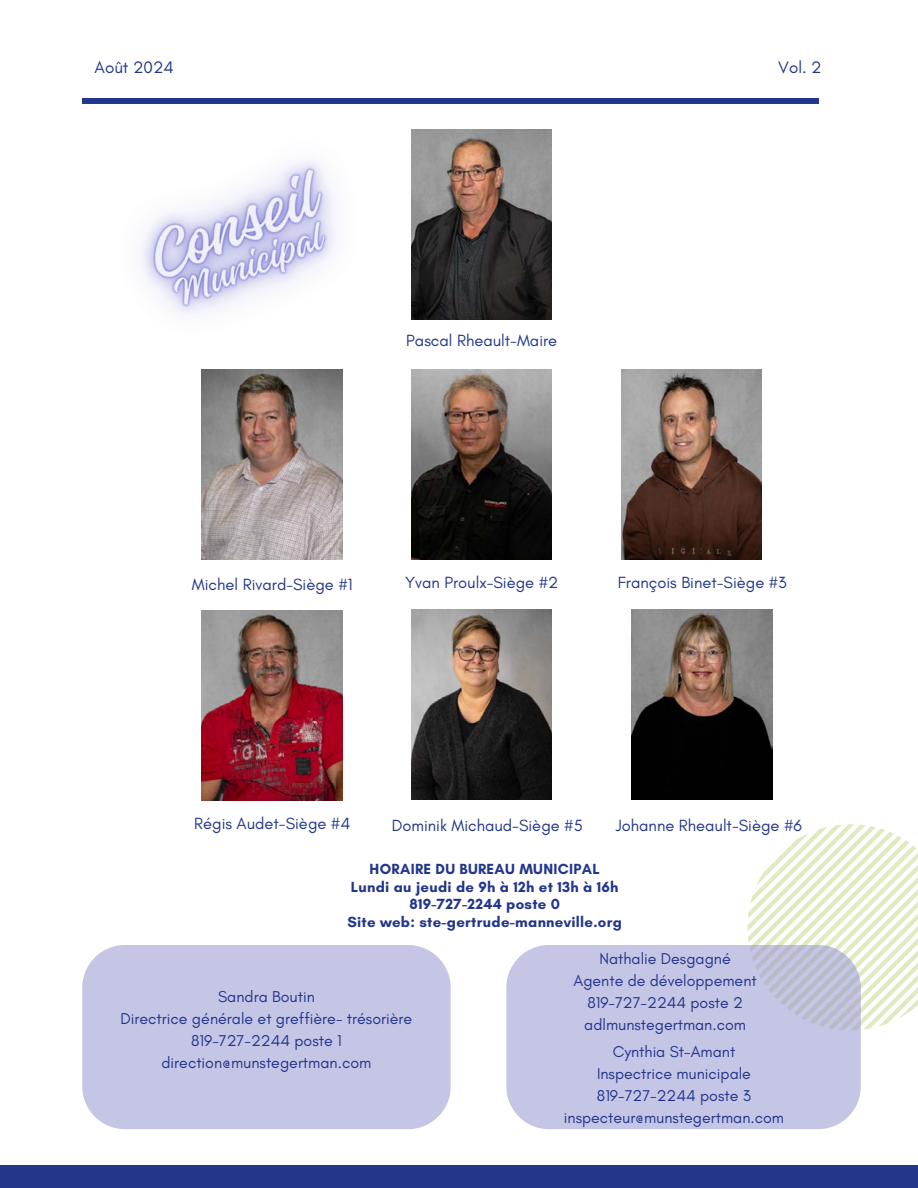
<style>
.page{position:relative;width:918px;height:1188px;background:#fff}
.page>*{position:absolute;margin:0;border:0;box-sizing:border-box;transform-origin:0 0}
.t1{font:16.95px "Glacial Indifference";color:#22368b}
.t2{font:16.5px "Glacial Indifference";color:#22368b}
.t3{font:16.05px/21.9px "Glacial Indifference";color:#22368b;text-align:center}
.t4{font:700 15px "Glacial Indifference";letter-spacing:.02em;color:#22368b}
</style>
<div class="page">
<img style="left:465px;top:129px;width:87px;height:190px">
<div style="left:0;top:1165px;width:918px;height:23px;background:#22368b"></div>
<div style="left:82px;top:98px;width:737px;height:5px;background:#22368b"></div>
<svg style="left:748px;top:824px;width:170px;height:206px"></svg>
<svg style="left:506px;top:945px;width:355px;height:184px;background:#c5c5e3"></svg>
<img style="left:621px;top:370px;width:141px;height:190px">
<img style="left:632px;top:609px;width:140px;height:191px">
<img style="left:411px;top:609px;width:141px;height:191px">
<img style="left:411px;top:370px;width:141px;height:190px">
<img style="left:202px;top:442px;width:140px;height:118px">
<img style="left:202px;top:610px;width:140px;height:190px">
<div style="left:82px;top:945px;width:369px;height:184px;background:#c5c5e5"></div>
<img style="left:82px;top:103px;width:383px;height:339px">
<h2 class="t1" style="left:95px;top:57px;width:81px">Août 2024</h2>
<h2 class="t1" style="left:778px;top:57px;width:45px">Vol. 2</h2>
<h2 class="t2" style="left:406px;top:330px;width:153px">Pascal Rheault-Maire</h2>
<p class="t2" style="left:192px;top:574px;width:162px">Michel Rivard-Siège #1</p>
<p class="t2" style="left:405px;top:572px;width:155px">Yvan Proulx-Siège #2</p>
<p class="t2" style="left:618px;top:572px;width:171px">François Binet-Siège #3</p>
<p class="t2" style="left:194px;top:813px;width:158px">Régis Audet-Siège #4</p>
<p class="t2" style="left:392px;top:815px;width:193px">Dominik Michaud-Siège #5</p>
<p class="t2" style="left:616px;top:815px;width:188px">Johanne Rheault-Siège #6</p>
<h2 class="t4" style="left:370px;top:860px;width:232px">HORAIRE DU BUREAU MUNICIPAL</h2>
<h2 class="t4" style="left:351px;top:878px;width:269px">Lundi au jeudi de 9h à 12h et 13h à 16h</h2>
<h2 class="t4" style="left:409px;top:895px;width:152px">819-727-2244 poste 0</h2>
<h2 class="t4" style="left:347px;top:913px;width:276px">Site web: ste-gertrude-manneville.org</h2>
<h2 class="t3" style="left:121px;top:986px;width:293px">Sandra Boutin<br>Directrice générale et greffière- trésorière<br>819-727-2244 poste 1 direction@munstegertman.com</h2>
<h2 class="t3" style="left:574px;top:947px;width:185px">Nathalie Desgagné<br>Agente de développement<br>819-727-2244 poste 2 adlmunstegertman.com</h2>
<h2 class="t3" style="left:564px;top:1041px;width:222px">Cynthia St-Amant<br>Inspectrice municipale<br>819-727-2244 poste 3 inspecteur@munstegertman.com</h2>
</div>
